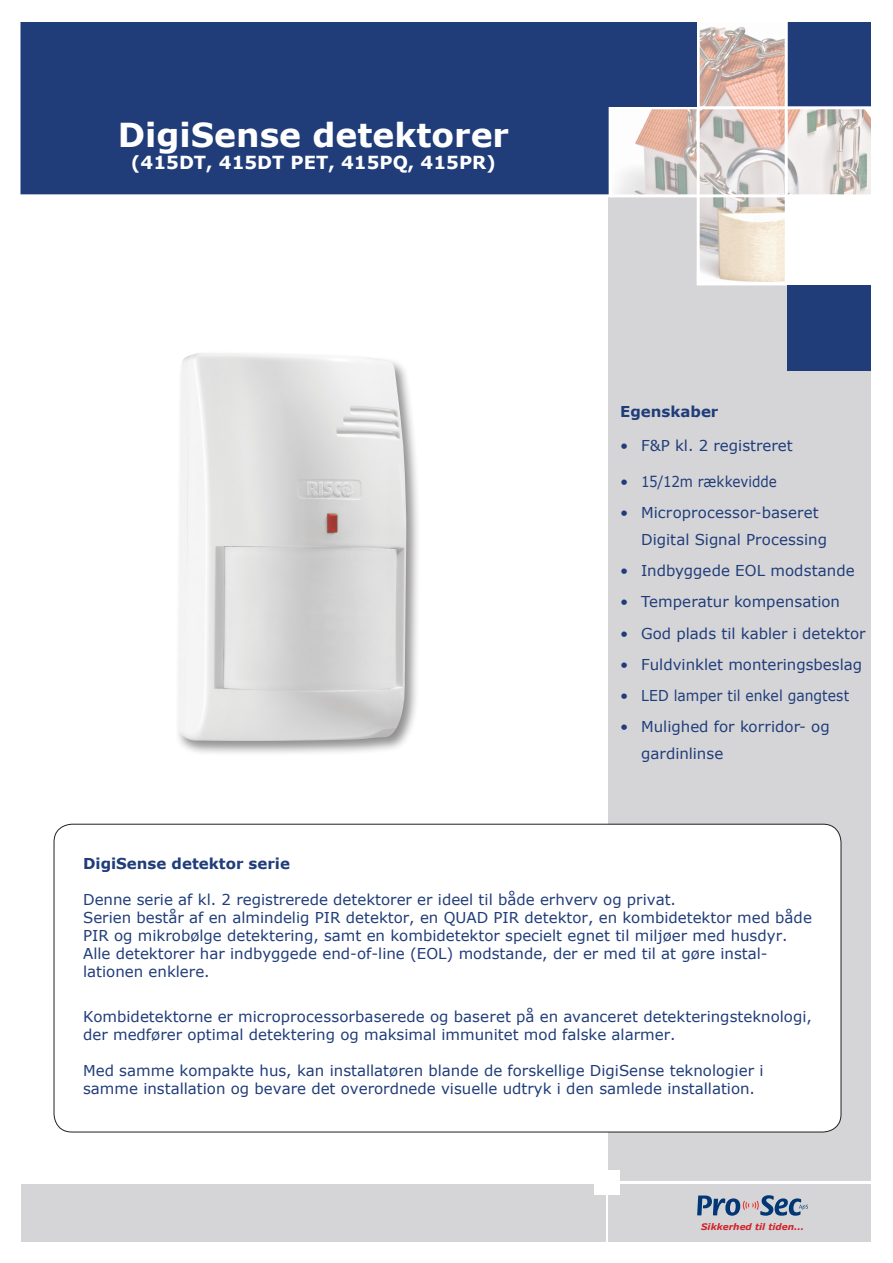
<style>
.page{position:relative;width:893px;height:1263px;background:#fff}
.page>*{position:absolute;margin:0;border:0;box-sizing:border-box;transform-origin:0 0}
.t1{font:700 33px "Verdana";color:#fff}
.t2{font:700 18px "Verdana";color:#fff}
.t3{font:15px/18px "Verdana";color:#203d7a}
.t4{font:700 15px "Verdana";color:#203d7a}
.t5{font:italic 700 9px "Verdana";color:#d1232a}
</style>
<div class="page">
<div style="left:609px;top:197px;width:264px;height:1045px;background:#d5d5d7"></div>
<div style="left:21px;top:21px;width:851px;height:173px;background:#203d7a;border:2px solid #203d7a"></div>
<svg style="left:697px;top:1195px;width:111px;height:21px"></svg>
<hr style="left:607px;top:1181px;width:266px;height:3px;background:#fff">
<div style="left:54px;top:824px;width:787px;height:308px;background:#fff;border-radius:18px"></div>
<div style="left:21px;top:1184px;width:585px;height:58px;background:#d5d5d7"></div>
<div style="left:595px;top:1170px;width:25px;height:25px;background:#fff"></div>
<svg style="left:611px;top:21px;width:261px;height:262px"></svg>
<hr style="left:785px;top:11px;width:3px;height:271px;background:#fff">
<hr style="left:697px;top:11px;width:3px;height:271px;background:#fff">
<hr style="left:611px;top:106px;width:265px;height:3px;background:#fff">
<hr style="left:611px;top:194px;width:265px;height:3px;background:#fff">
<hr style="left:697px;top:282px;width:91px;height:3px;background:#fff">
<hr style="left:609px;top:106px;width:3px;height:91px;background:#fff">
<div style="left:609px;top:21px;width:88px;height:85px;background:#203d7a"></div>
<div style="left:787px;top:197px;width:89px;height:88px;background:#fff"></div>
<div style="left:788px;top:285px;width:85px;height:85px;background:#203d7a"></div>
<div style="left:872px;top:0;width:21px;height:1263px;background:#fff"></div>
<div style="left:174px;top:350px;width:246px;height:406px;background:#231f20;opacity:.5"></div>
<img style="left:178px;top:353px;width:228px;height:388px">
<p class="t1" style="left:118px;top:112px;width:393px">DigiSense detektorer</p>
<p class="t2" style="left:131px;top:150px;width:367px">(415DT, 415DT PET, 415PQ, 415PR)</p>
<p class="t4" style="left:620px;top:401px;width:100px">Egenskaber</p>
<p class="t3" style="left:620px;top:436px;width:174px">• F&amp;P kl. 2 registreret</p>
<p class="t3" style="left:620px;top:472px;width:158px">• 15/12m rækkevidde</p>
<p class="t3" style="left:641px;top:499px;width:187px;line-height:27px;text-indent:-21px">• Microprocessor-baseret<br>Digital Signal Processing</p>
<p class="t3" style="left:620px;top:561px;width:236px">• Indbyggede EOL modstande</p>
<p class="t3" style="left:620px;top:593px;width:221px">• Temperatur kompensation</p>
<p class="t3" style="left:620px;top:624px;width:247px">• God plads til kabler i detektor</p>
<p class="t3" style="left:620px;top:655px;width:243px">• Fuldvinklet monteringsbeslag</p>
<p class="t3" style="left:620px;top:686px;width:231px">• LED lamper til enkel gangtest</p>
<p class="t3" style="left:641px;top:713px;width:190px;line-height:27px;text-indent:-21px">• Mulighed for korridor- og gardinlinse</p>
<p class="t4" style="left:83px;top:853px;width:208px">DigiSense detektor serie</p>
<p class="t3" style="left:83px;top:890px;width:594px">Denne serie af kl. 2 registrerede detektorer er ideel til både erhverv og privat.</p>
<p class="t3" style="left:83px;top:908px;width:730px">Serien består af en almindelig PIR detektor, en QUAD PIR detektor, en kombidetektor med både<br>PIR og mikrobølge detektering, samt en kombidetektor specielt egnet til miljøer med husdyr.</p>
<p class="t3" style="left:83px;top:944px;width:686px">Alle detektorer har indbyggede end-of-line (EOL) modstande, der er med til at gøre instal&shy;lationen enklere.</p>
<p class="t3" style="left:83px;top:1007px;width:730px">Kombidetektorne er microprocessorbaserede og baseret på en avanceret detekteringsteknologi, der medfører optimal detektering og maksimal immunitet mod falske alarmer.</p>
<p class="t3" style="left:83px;top:1061px;width:682px">Med samme kompakte hus, kan installatøren blande de forskellige DigiSense teknologier i samme installation og bevare det overordnede visuelle udtryk i den samlede installation.</p>
<p class="t5" style="left:701px;top:1220px;width:104px">Sikkerhed til tiden...</p>
</div>
